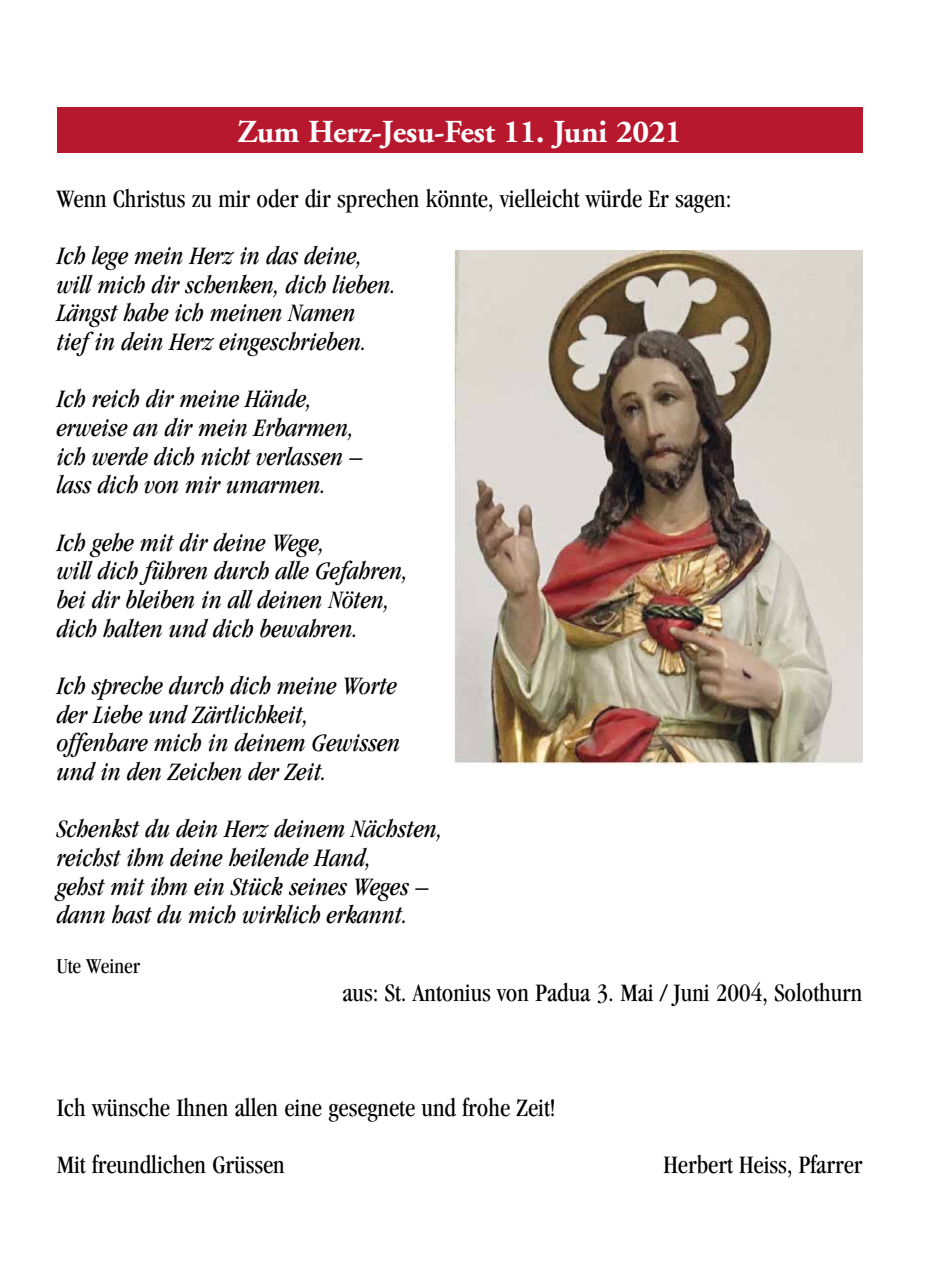
<style>
.page{position:relative;width:942px;height:1276px;background:#fff}
.page>*{position:absolute;margin:0;border:0;box-sizing:border-box;transform-origin:0 0}
.t1{font:700 32px "Adobe Garamond";letter-spacing:-.01em;color:#fff}
.t2{font:italic condensed 26px/28.6px "Garamond";color:#000}
.t3{font:condensed 26px "Garamond";color:#000}
.t4{font:condensed 22px "Garamond";color:#000}
</style>
<div class="page">
<div style="left:57px;top:108px;width:805px;height:45px;background:#b7182e"></div>
<img style="left:453px;top:250px;width:409px;height:516px">
<p class="t1" style="left:237px;top:115px;width:445px">Zum Herz-Jesu-Fest 11. Juni 2021</p>
<p class="t3" style="left:57px;top:184px;width:676px">Wenn Christus zu mir oder dir sprechen könnte, vielleicht würde Er sagen:</p>
<p class="t2" style="left:57px;top:241px;width:341px">Ich lege mein Herz in das deine, will mich dir schenken, dich lieben.<br>Längst habe ich meinen Namen<br>tief in dein Herz eingeschrieben.</p>
<p class="t2" style="left:57px;top:385px;width:307px">Ich reich dir meine Hände, erweise an dir mein Erbarmen, ich werde dich nicht verlassen – lass dich von mir umarmen.</p>
<p class="t2" style="left:57px;top:528px;width:352px">Ich gehe mit dir deine Wege,<br>will dich führen durch alle Gefahren, bei dir bleiben in all deinen Nöten, dich halten und dich bewahren.</p>
<p class="t2" style="left:57px;top:671px;width:345px">Ich spreche durch dich meine Worte der Liebe und Zärtlichkeit, offenbare mich in deinem Gewissen und in den Zeichen der Zeit.</p>
<p class="t2" style="left:57px;top:814px;width:387px">Schenkst du dein Herz deinem Nächsten, reichst ihm deine heilende Hand,<br>gehst mit ihm ein Stück seines Weges – dann hast du mich wirklich erkannt.</p>
<p class="t4" style="left:57px;top:953px;width:85px">Ute Weiner</p>
<p class="t3" style="left:342px;top:978px;width:521px">aus: St. Antonius von Padua 3. Mai / Juni 2004, Solothurn</p>
<p class="t3" style="left:57px;top:1093px;width:500px">Ich wünsche Ihnen allen eine gesegnete und frohe Zeit!</p>
<p class="t3" style="left:57px;top:1150px;width:229px">Mit freundlichen Grüssen</p>
<p class="t3" style="left:663px;top:1150px;width:200px">Herbert Heiss, Pfarrer</p>
</div>
